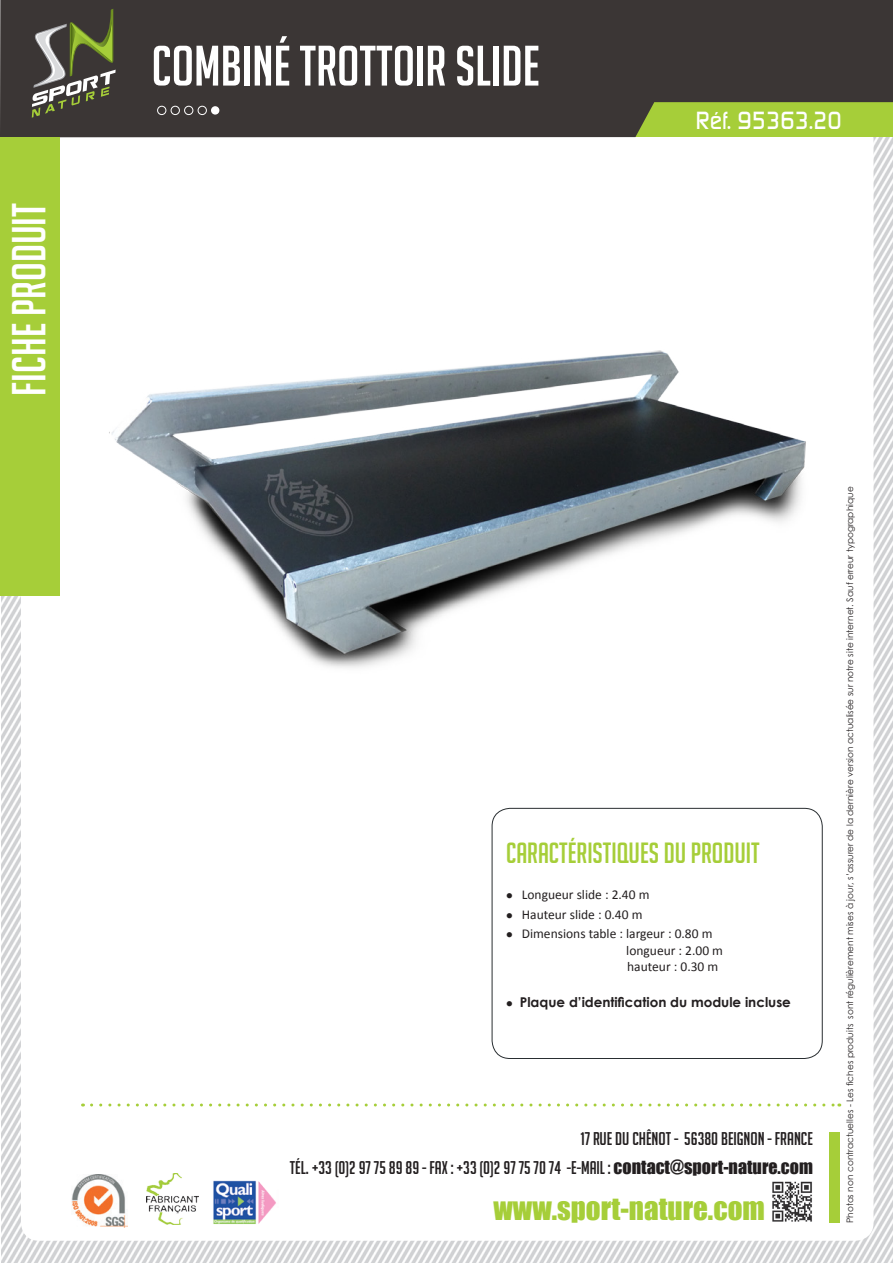
<style>
.page{position:relative;width:893px;height:1263px;background:#fff}
.page>*{position:absolute;margin:0;border:0;box-sizing:border-box;transform-origin:0 0}
.t1{font:55.5px "Big Noodle Titling";color:#fff}
.t2{font:46.5px "Big Noodle Titling";color:#fff}
.t3{font:28.95px "Impact";color:#a6ce39}
.t4{font:28.5px "Big Noodle Titling";color:#a6ce39}
.t5{font:500 24px "Digital";color:#fff;scale:.92 1}
.t6{font:18px "Big Noodle Titling";color:#231f20}
.t7{font:13.5px/16.5px "Calibri";color:#231f20}
.t8{font:700 13.5px "Century Gothic";color:#231f20}
.t9{font:9px "Century Gothic";color:#231f20}
.s1{font-family:"Impact"}
</style>
<div class="page">
<img style="left:2px;top:137px;width:891px;height:1126px">
<div style="left:21px;top:121px;width:852px;height:1120px;background:#fff;border-radius:18px"></div>
<img style="left:772px;top:1181px;width:40px;height:41px">
<div style="left:829px;top:1132px;width:10px;height:91px;background:#a6ce39"></div>
<div style="left:0;top:0;width:893px;height:137px;background:#3b3635"></div>
<svg style="left:32px;top:9px;width:84px;height:109px"></svg>
<div style="left:0;top:137px;width:60px;height:459px;background:#a6ce39"></div>
<img style="left:146px;top:1173px;width:52px;height:52px">
<img style="left:71px;top:1174px;width:56px;height:53px">
<img style="left:213px;top:1180px;width:63px;height:44px">
<svg style="left:92px;top:1103px;width:748px;height:3px"></svg>
<div style="left:212px;top:107px;width:7px;height:7px;background:#fff;border-radius:50%"></div>
<div style="left:211px;top:106px;width:8px;height:9px;border:2px solid #fff;border-radius:50%"></div>
<svg style="left:157px;top:106px;width:50px;height:9px"></svg>
<div style="left:492px;top:808px;width:331px;height:251px;border:1px solid #292e31;border-radius:18px"></div>
<img style="left:109px;top:116px;width:708px;height:552px">
<p class="t2" style="left:4px;top:396px;width:194px;rotate:-90deg">FICHE PRODUIT</p>
<p class="t1" style="left:152px;top:36px;width:390px">COMBINÉ TROTTOIR SLIDE</p>
<p class="t5" style="left:696px;top:107px;width:160px">Réf. 95363.20</p>
<p class="t4" style="left:506px;top:837px;width:255px">CARACTÉRISTIQUES DU PRODUIT</p>
<p class="t7" style="left:506px;top:886px;width:145px">● Longueur slide : 2.40 m</p>
<p class="t7" style="left:506px;top:906px;width:138px">● Hauteur slide : 0.40 m</p>
<p class="t7" style="left:626px;top:925px;width:98px;text-indent:-120px">● Dimensions table : largeur : 0.80 m longueur : 2.00 m hauteur : 0.30 m</p>
<p class="t8" style="left:506px;top:992px;width:286px">● Plaque d’identification du module incluse</p>
<p class="t6" style="left:580px;top:1129px;width:234px">17 RUE DU CHÊNOT - 56380 BEIGNON - FRANCE</p>
<p class="t6" style="left:290px;top:1157px;width:525px">TÉL. +33 (0)2 97 75 89 89 - FAX : +33 (0)2 97 75 70 74 -E-MAIL : <span class="s1">CONTACT@SPORT-NATURE.COM</span></p>
<p class="t3" style="left:494px;top:1186px;width:273px">WWW.SPORT-NATURE.COM</p>
<p class="t9" style="left:843px;top:1223px;width:738px;rotate:-90deg">Photos non contractuelles - Les fiches produits sont régulièrement mises à jour, s’assurer de la dernière version actualisée sur notre site internet. Sauf erreur typographique</p>
</div>
